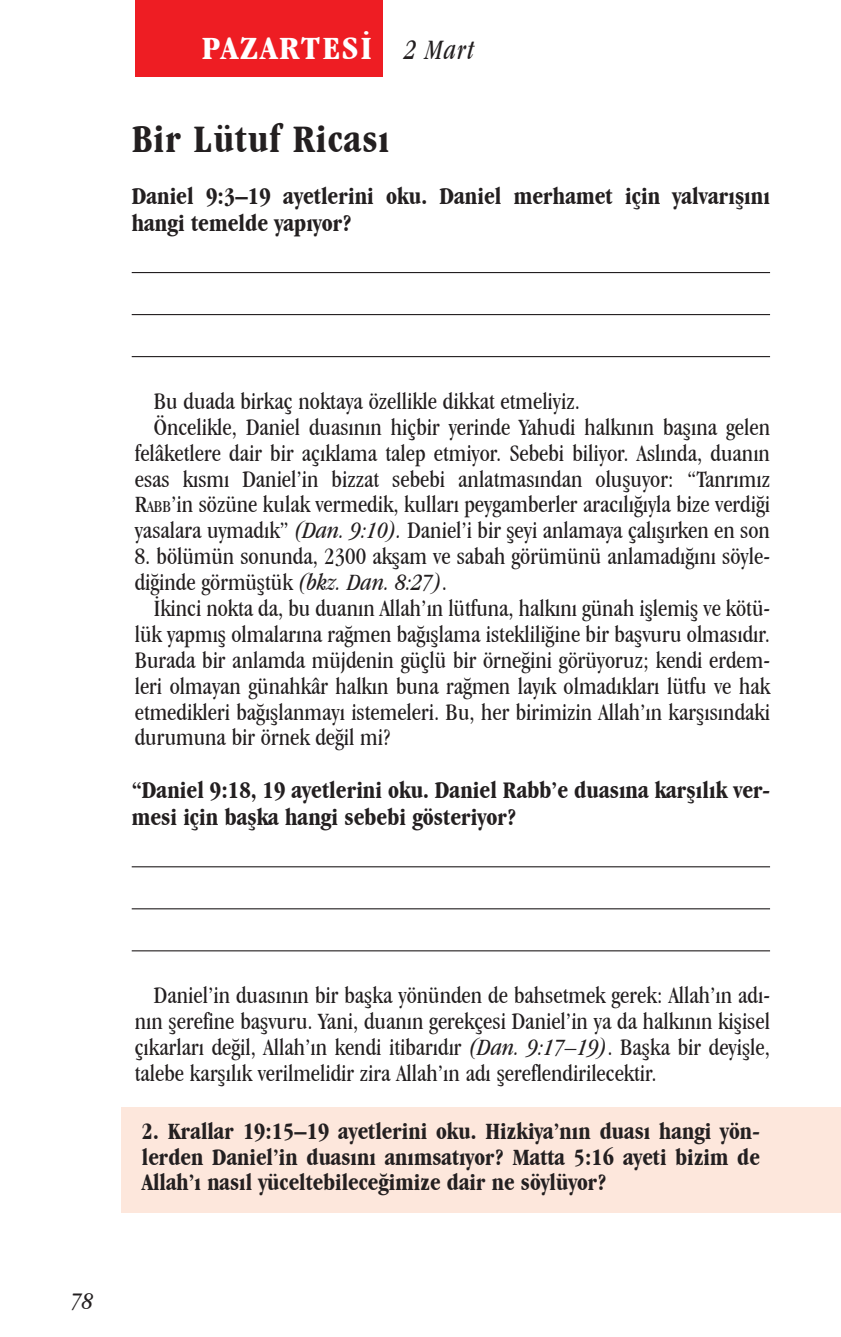
<style>
.page{position:relative;width:841px;height:1337px;background:#fff}
.page>*{position:absolute;margin:0;border:0;box-sizing:border-box;transform-origin:0 0}
.Day_Title{font:700 condensed 40.5px "Garamond IT Cby BT";letter-spacing:.025em;color:#231f20}
.Daily_Header{font:700 condensed 33.75px "Garamond IT Cby BT";letter-spacing:.05em;color:#fff;scale:1.1 1}
.Lesson_Dates{font:italic condensed 29.25px "Garamond IT Cby BT";color:#231f20;scale:.9 1}
.Question{font:700 condensed 24.75px/27px "Garamond IT Cby BT";color:#231f20}
.t1{font:italic condensed 24.75px "Garamond IT Cby BT";color:#231f20}
.Body{font:condensed 24.3px/25.9px "Garamond IT Cby BT";color:#231f20;text-align:justify}
.x-screened_box-text{font:700 condensed 24.3px/25.9px "Garamond IT Cby BT";color:#231f20;text-align:justify}
.s1{font-style:inherit}
.s2{font-size:17.1px}
.s3{font-style:italic}
</style>
<div class="page">
<div style="left:135px;top:0;width:247px;height:76px;background:#ee1d23"></div>
<div style="left:121px;top:1107px;width:719px;height:105px;background:#fde7dc"></div>
<hr style="left:132px;top:272px;width:638px;height:1px;background:#231f20">
<hr style="left:132px;top:314px;width:638px;height:1px;background:#231f20">
<hr style="left:132px;top:356px;width:638px;height:1px;background:#231f20">
<hr style="left:132px;top:866px;width:638px;height:1px;background:#231f20">
<hr style="left:132px;top:908px;width:638px;height:1px;background:#231f20">
<hr style="left:132px;top:950px;width:638px;height:1px;background:#231f20">
<p class="Daily_Header" style="left:202px;top:29px;width:154px">PAZARTESI</p>
<p class="Lesson_Dates" style="left:404px;top:33px;width:79px">2 Mart</p>
<p class="Day_Title" style="left:132px;top:115px;width:259px">Bir Lütuf Ricası</p>
<p class="Question" style="left:132px;top:182px;width:639px">Daniel 9:3–19 ayetlerini oku. Daniel merhamet için yalvarışını hangi temelde yapıyor?</p>
<p class="Body" style="left:154px;top:388px;width:427px">Bu duada birkaç noktaya özellikle dikkat etmeliyiz.</p>
<p class="Body" style="left:135px;top:414px;width:636px;text-indent:19px">Öncelikle, Daniel duasının hiçbir yerinde Yahudi halkının başına gelen felâketlere dair bir açıklama talep etmiyor. Sebebi biliyor. Aslında, duanın esas kısmı Daniel’in bizzat sebebi anlatmasından oluşuyor: “Tanrımız <span class="s1">R</span><span class="s2">abb</span>’in sözüne kulak vermedik, kulları peygamberler aracılığıyla bize verdiği yasalara uymadık” <span class="s3">(Dan. 9:10).</span> Daniel’i bir şeyi anlamaya çalışırken en son</p>
<p class="Body" style="left:135px;top:543px;width:636px">8. bölümün sonunda, 2300 akşam ve sabah görümünü anlamadığını söyle&shy;diğinde görmüştük <span class="s3">(bkz. Dan. 8:27)</span>.</p>
<p class="Body" style="left:135px;top:595px;width:636px;text-indent:19px">İkinci nokta da, bu duanın Allah’ın lütfuna, halkını günah işlemiş ve kötü&shy;lük yapmış olmalarına rağmen bağışlama istekliliğine bir başvuru olmasıdır.<br>Burada bir anlamda müjdenin güçlü bir örneğini görüyoruz; kendi erdem&shy;leri olmayan günahkâr halkın buna rağmen layık olmadıkları lütfu ve hak etmedikleri bağışlanmayı istemeleri. Bu, her birimizin Allah’ın karşısındaki durumuna bir örnek değil mi?</p>
<p class="Question" style="left:132px;top:776px;width:639px">“Daniel 9:18, 19 ayetlerini oku. Daniel Rabb’e duasına karşılık ver&shy;mesi için başka hangi sebebi gösteriyor?</p>
<p class="t1" style="left:71px;top:1286px;width:23px">78</p>
<p class="Body" style="left:135px;top:982px;width:636px;text-indent:19px">Daniel’in duasının bir başka yönünden de bahsetmek gerek: Allah’ın adı&shy;nın şerefine başvuru. Yani, duanın gerekçesi Daniel’in ya da halkının kişisel çıkarları değil, Allah’ın kendi itibarıdır <span class="s3">(Dan. 9:17–19)</span>. Başka bir deyişle, talebe karşılık verilmelidir zira Allah’ın adı şereflendirilecektir.</p>
<p class="x-screened_box-text" style="left:142px;top:1117px;width:619px">2. Krallar 19:15–19 ayetlerini oku. Hizkiya’nın duası hangi yön&shy;lerden Daniel’in duasını anımsatıyor? Matta 5:16 ayeti bizim de Allah’ı nasıl yüceltebileceğimize dair ne söylüyor?</p>
</div>
